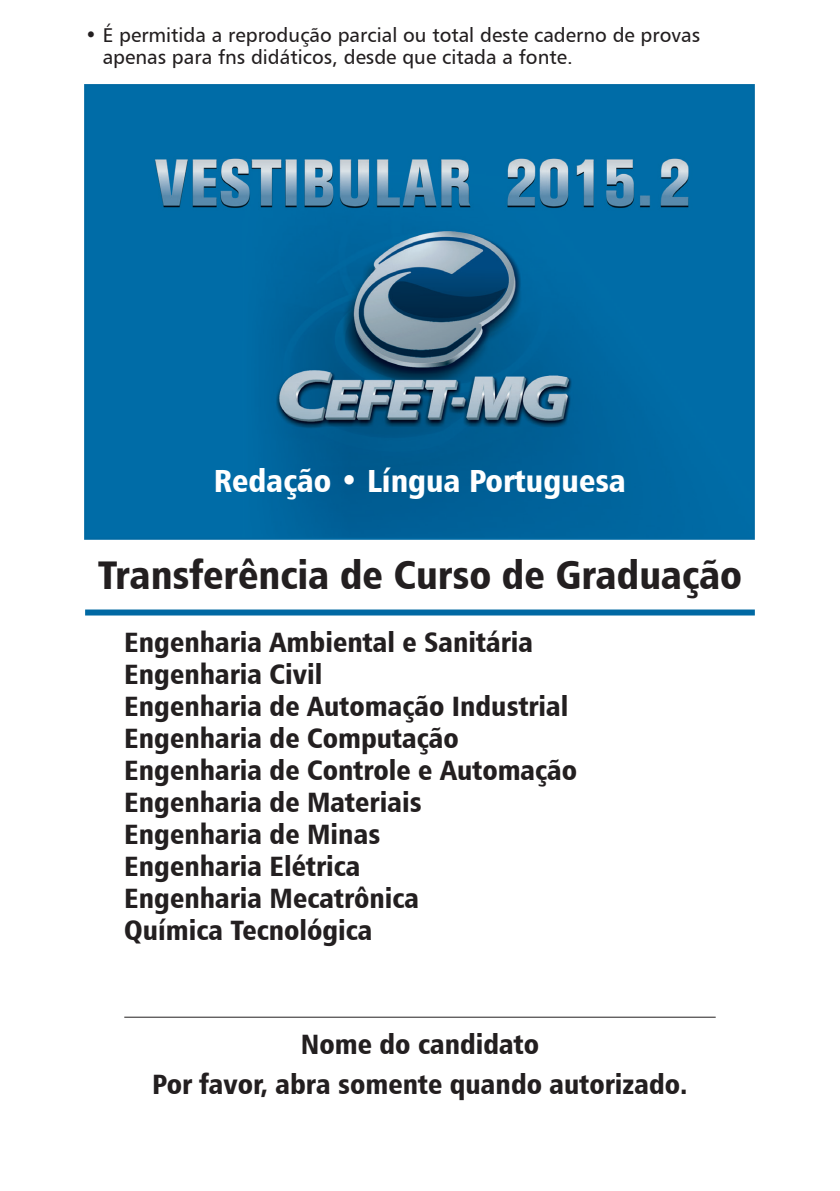
<style>
.page{position:relative;width:840px;height:1191px;background:#fff}
.page>*{position:absolute;margin:0;border:0;box-sizing:border-box;transform-origin:0 0}
.t1{font:40px "Humanist 777 BT Black Condensed B";color:#231f20}
.t2{font:32px "Humanist 777 BT Black Condensed B";color:#fff}
.t3{font:28px/32px "Humanist 777 BT Black Condensed B";color:#231f20;text-align:center}
.t4{font:20px/22px "Humanist 777 BT Roman B";color:#231f20}
</style>
<div class="page">
<hr style="left:124px;top:1016px;width:591px;height:1px;background:#231f20">
<img style="left:87px;top:87px;width:664px;height:450px">
<div style="left:84px;top:84px;width:670px;height:456px;border:2px solid #0069a3"></div>
<div style="left:85px;top:609px;width:669px;height:6px;background:#0069a3"></div>
<p class="t4" style="left:103px;top:24px;width:598px;text-indent:-18px">• É permitida a reprodução parcial ou total deste caderno de provas apenas para fns didáticos, desde que citada a fonte.</p>
<p class="t2" style="left:214px;top:460px;width:413px">Redação • Língua Portuguesa</p>
<h1 class="t1" style="left:98px;top:549px;width:645px">Transferência de Curso de Graduação</h1>
<p class="t3" style="left:124px;top:625px;width:454px;text-align:left">Engenharia Ambiental e Sanitária<br>Engenharia Civil<br>Engenharia de Automação Industrial<br>Engenharia de Computação<br>Engenharia de Controle e Automação<br>Engenharia de Materiais<br>Engenharia de Minas<br>Engenharia Elétrica<br>Engenharia Mecatrônica<br>Química Tecnológica</p>
<p class="t3" style="left:152px;top:1023px;width:536px;line-height:40px">Nome do candidato<br>Por favor, abra somente quando autorizado.</p>
</div>
